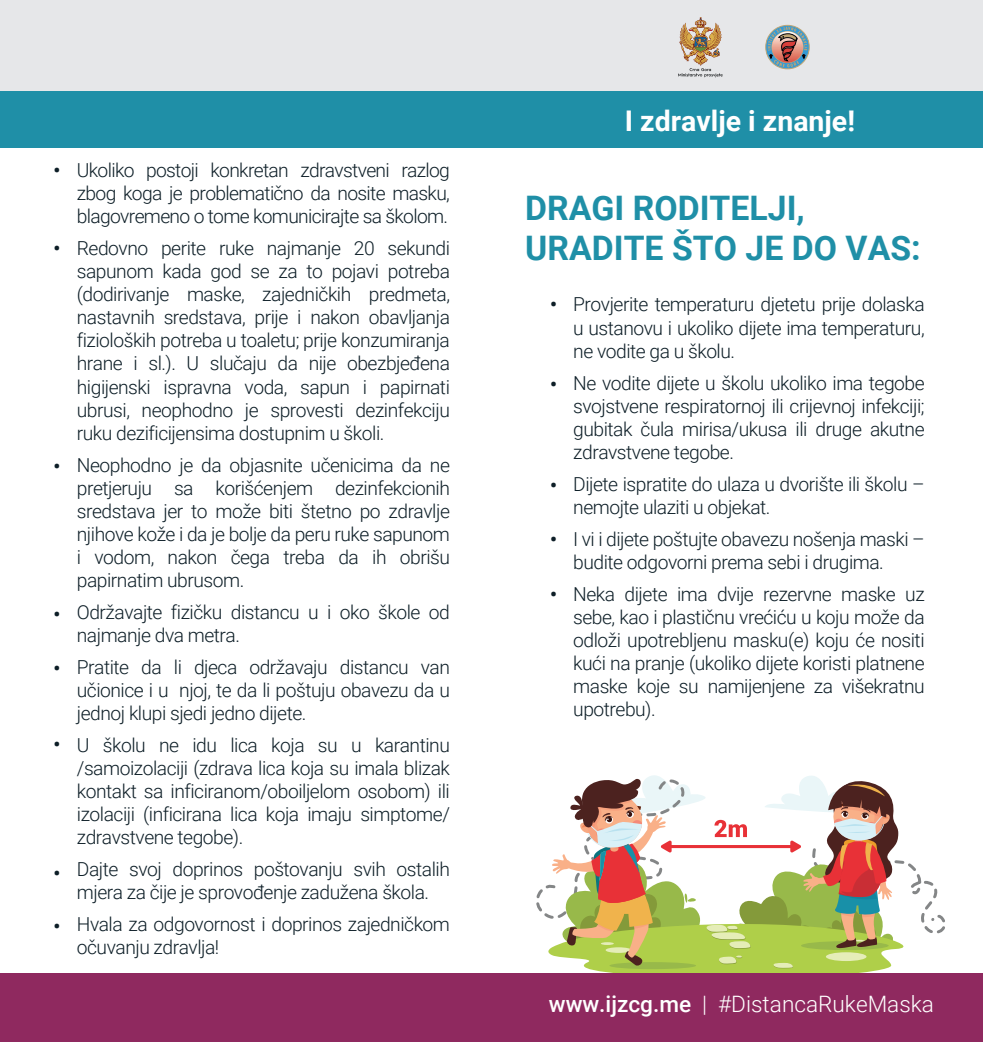
<style>
.page{position:relative;width:983px;height:1042px;background:#fff}
.page>*{position:absolute;margin:0;border:0;box-sizing:border-box;transform-origin:0 0}
.t1{font:700 33.77px/40.6px "Roboto";color:#1f8fa7}
.t2{font:700 28.53px "Roboto";color:#fff}
.t3{font:300 22.57px "Roboto";color:#fff}
.t4{font:300 19.25px/23.1px "Roboto";letter-spacing:-.025em;color:#0d1e27;text-align:justify}
.t5{font:700 19.25px "Roboto";color:#0d1e27}
.s1{font-weight:500}
</style>
<div class="page">
<div style="left:0;top:0;width:982px;height:139px;background:#e6e7e9"></div>
<svg style="left:765px;top:25px;width:44px;height:44px"></svg>
<svg style="left:678px;top:17px;width:44px;height:60px"></svg>
<div style="left:0;top:91px;width:982px;height:57px;background:#1f8fa7"></div>
<svg style="left:536px;top:775px;width:409px;height:198px"></svg>
<div style="left:0;top:973px;width:982px;height:69px;background:#8f295f"></div>
<p class="t5" style="left:53px;top:157px;width:8px">•</p>
<p class="t5" style="left:53px;top:234px;width:8px">•</p>
<p class="t5" style="left:53px;top:453px;width:8px">•</p>
<p class="t5" style="left:53px;top:600px;width:8px">•</p>
<p class="t5" style="left:53px;top:655px;width:8px">•</p>
<p class="t5" style="left:53px;top:731px;width:8px">•</p>
<p class="t5" style="left:53px;top:859px;width:8px">•</p>
<p class="t5" style="left:53px;top:912px;width:8px">•</p>
<p class="t4" style="left:77px;top:158px;width:374px">Ukoliko postoji konkretan zdravstveni razlog zbog koga je problematično da nosite masku, blagovremeno o tome komunicirajte sa školom.</p>
<p class="t4" style="left:77px;top:236px;width:374px">Redovno perite ruke najmanje 20 sekundi sapunom kada god se za to pojavi potreba (dodirivanje maske, zajedničkih predmeta, nastavnih sredstava, prije i nakon obavljanja fizioloških potreba u toaletu; prije konzumiranja hrane i sl.). U slučaju da nije obezbjeđena higijenski ispravna voda, sapun i papirnati ubrusi, neophodno je sprovesti dezinfekciju ruku dezificijensima dostupnim u školi.</p>
<p class="t4" style="left:77px;top:452px;width:374px">Neophodno je da objasnite učenicima da ne pretjeruju sa korišćenjem dezinfekcionih sredstava jer to može biti štetno po zdravlje njihove kože i da je bolje da peru ruke sapunom i vodom, nakon čega treba da ih obrišu papirnatim ubrusom.</p>
<p class="t4" style="left:77px;top:600px;width:374px">Održavajte fizičku distancu u i oko škole od najmanje dva metra.</p>
<p class="t4" style="left:77px;top:655px;width:374px">Pratite da li djeca održavaju distancu van učionice i u njoj, te da li poštuju obavezu da u jednoj klupi sjedi jedno dijete.</p>
<p class="t4" style="left:77px;top:733px;width:374px">U školu ne idu lica koja su u karantinu /samoizolaciji (zdrava lica koja su imala blizak kontakt sa inficiranom/oboiljelom osobom) ili izolaciji (inficirana lica koja imaju simptome/ zdravstvene tegobe).</p>
<p class="t4" style="left:77px;top:857px;width:374px">Dajte svoj doprinos poštovanju svih ostalih mjera za čije je sprovođenje zadužena škola.</p>
<p class="t4" style="left:77px;top:912px;width:374px">Hvala za odgovornost i doprinos zajedničkom očuvanju zdravlja!</p>
<h2 class="t2" style="left:624px;top:101px;width:232px">I zdravlje i znanje!</h2>
<h1 class="t1" style="left:525px;top:186px;width:397px">DRAGI RODITELJI,<br>URADITE ŠTO JE DO VAS:</h1>
<p class="t5" style="left:550px;top:291px;width:8px">•</p>
<p class="t5" style="left:550px;top:370px;width:8px">•</p>
<p class="t5" style="left:550px;top:471px;width:8px">•</p>
<p class="t5" style="left:550px;top:526px;width:8px">•</p>
<p class="t5" style="left:550px;top:580px;width:8px">•</p>
<p class="t4" style="left:573px;top:292px;width:353px">Provjerite temperaturu djetetu prije dolaska u ustanovu i ukoliko dijete ima temperaturu, ne vodite ga u školu.</p>
<p class="t4" style="left:573px;top:370px;width:353px">Ne vodite dijete u školu ukoliko ima tegobe svojstvene respiratornoj ili crijevnoj infekciji; gubitak čula mirisa/ukusa ili druge akutne zdravstvene tegobe.</p>
<p class="t4" style="left:573px;top:471px;width:353px">Dijete ispratite do ulaza u dvorište ili školu – nemojte ulaziti u objekat.</p>
<p class="t4" style="left:573px;top:526px;width:353px">I vi i dijete poštujte obavezu nošenja maski – budite odgovorni prema sebi i drugima.</p>
<p class="t4" style="left:573px;top:581px;width:353px">Neka dijete ima dvije rezervne maske uz sebe, kao i plastičnu vrećiću u koju može da odloži upotrebljenu masku(e) koju će nositi kući na pranje (ukoliko dijete koristi platnene maske koje su namijenjene za višekratnu upotrebu).</p>
<p class="t3" style="left:548px;top:988px;width:386px"><span class="s1">www.ijzcg.me</span> | #DistancaRukeMaska</p>
</div>
